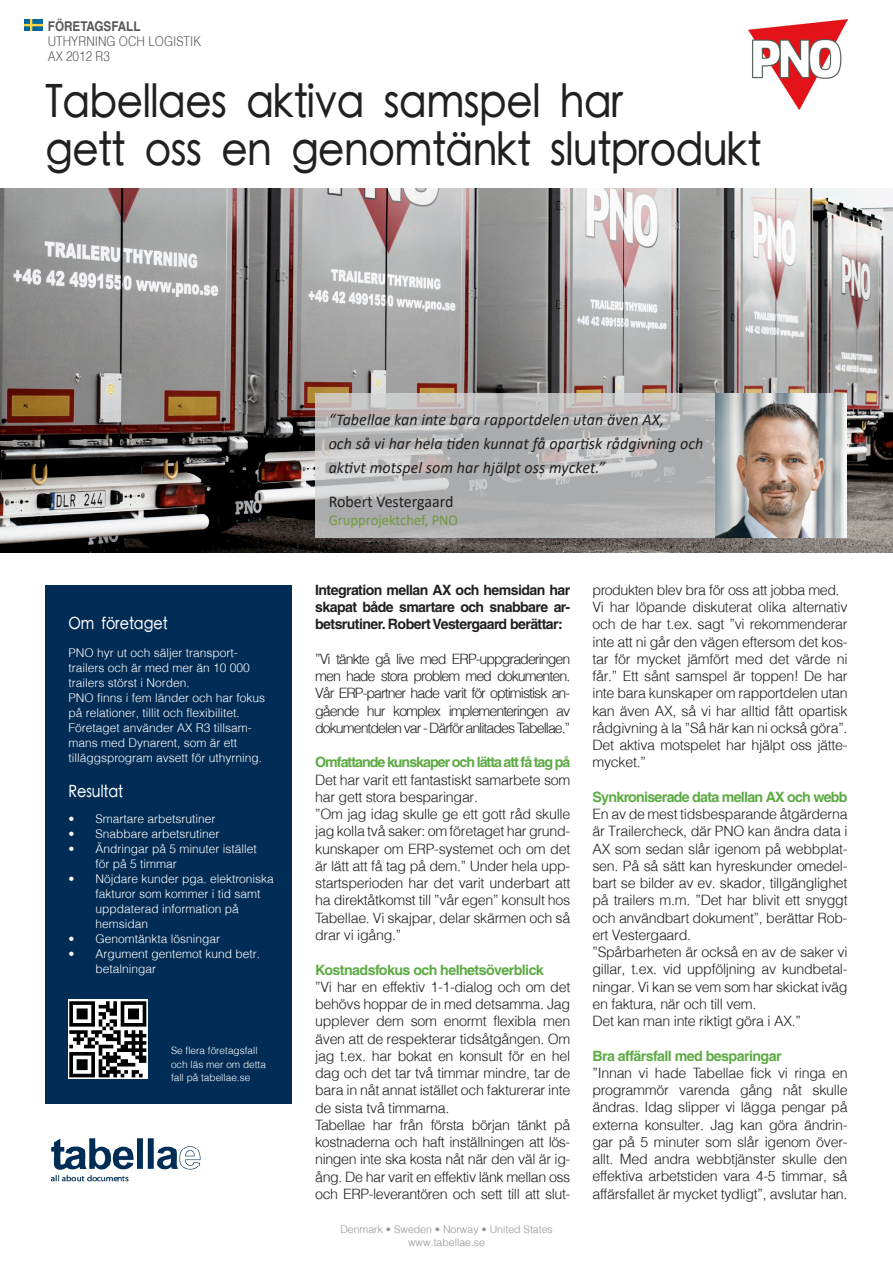
<style>
.page{position:relative;width:893px;height:1263px;background:#fff}
.page>*{position:absolute;margin:0;border:0;box-sizing:border-box;transform-origin:0 0}
.t1{font:500 45px "ST Heiti K";letter-spacing:-.01em;color:#231f20;scale:.9 1}
.t2{font:18px "Minion Pro";color:#231f20}
.t3{font:italic 16.5px/24px "Calibri";letter-spacing:.005em;color:#231f20}
.t4{font:500 16.5px "ST Heiti K";color:#fff;scale:.87 1}
.t5{font:16.5px "Calibri";color:#231f20}
.t6{font:15px "Calibri";color:#709a3e}
.t7{font:300 14.25px/17.2px "Helv";letter-spacing:-.02em;color:#231f20;text-align:justify}
.t8{font:700 14.25px/17.2px "Helvetica";letter-spacing:-.04em;color:#231f20;text-align:justify}
.t9{font:700 14.25px "Helvetica";letter-spacing:-.05em;color:#5eab45}
.t10{font:700 14.25px "Helvetica";letter-spacing:-.07em;color:#5eab45}
.t11{font:300 13.5px "Helv";color:#57585a;scale:.87 1}
.t12{font:700 13.5px "Helvetica";color:#57585a;scale:.87 1}
.t13{font:300 12px/15px "Helv";color:#fff}
.t14{font:300 10.5px "Helv";color:#939598}
.t15{font:300 10.05px/13.5px "Helv";color:#fff}
</style>
<div class="page">
<img style="left:0;top:188px;width:893px;height:365px">
<div style="left:45px;top:585px;width:247px;height:518px;background:#002c55"></div>
<svg style="left:315px;top:393px;width:401px;height:145px;background:#b8b8b8"></svg>
<img style="left:716px;top:393px;width:131px;height:145px">
<img style="left:51px;top:1138px;width:150px;height:32px">
<img style="left:50px;top:1175px;width:79px;height:7px">
<img style="left:25px;top:20px;width:17px;height:10px">
<img style="left:748px;top:19px;width:100px;height:90px">
<img style="left:69px;top:1000px;width:79px;height:79px">
<p class="t12" style="left:48px;top:18px;width:108px">FÖRETAGSFALL</p>
<p class="t11" style="left:48px;top:32px;width:178px">UTHYRNING OCH LOGISTIK</p>
<p class="t11" style="left:48px;top:47px;width:73px">AX 2012 R3</p>
<p class="t1" style="left:45px;top:78px;width:644px">Tabellaes aktiva samspel har</p>
<p class="t1" style="left:45px;top:126px;width:797px">gett oss en genomtänkt slutprodukt</p>
<p class="t2" style="left:45px;top:580px;width:6px">.</p>
<p class="t4" style="left:68px;top:615px;width:116px">Om företaget</p>
<p class="t13" style="left:68px;top:645px;width:183px">PNO hyr ut och säljer transport&shy;trailers och är med mer än 10 000 trailers störst i Norden.</p>
<p class="t13" style="left:68px;top:690px;width:198px">PNO finns i fem länder och har fokus på relationer, tillit och flexibilitet.</p>
<p class="t13" style="left:68px;top:720px;width:195px">Företaget använder AX R3 tillsam&shy;mans med Dynarent, som är ett tilläggsprogram avsett för uthyrning.</p>
<p class="t4" style="left:68px;top:783px;width:64px">Resultat</p>
<p class="t13" style="left:68px;top:811px;width:149px">• Smartare arbetsrutiner</p>
<p class="t13" style="left:68px;top:826px;width:153px">• Snabbare arbetsrutiner</p>
<p class="t13" style="left:95px;top:841px;width:163px;text-indent:-27px">• Ändringar på 5 minuter istället för på 5 timmar</p>
<p class="t13" style="left:95px;top:871px;width:180px;text-indent:-27px">• Nöjdare kunder pga. elektroniska fakturor som kommer i tid samt uppdaterad information på hemsidan</p>
<p class="t13" style="left:68px;top:931px;width:153px">• Genomtänkta lösningar</p>
<p class="t13" style="left:95px;top:946px;width:166px;text-indent:-27px">• Argument gentemot kund betr. betalningar</p>
<p class="t15" style="left:171px;top:1043px;width:96px">Se flera företagsfall och läs mer om detta fall på tabellae.se</p>
<p class="t3" style="left:329px;top:406px;width:376px">“Tabellae kan inte bara rapportdelen utan även AX,<br>och så vi har hela tiden kunnat få opartisk rådgivning och aktivt motspel som har hjälpt oss mycket.”</p>
<p class="t5" style="left:329px;top:490px;width:126px">Robert Vestergaard</p>
<p class="t6" style="left:329px;top:510px;width:131px">Grupprojektchef, PNO</p>
<p class="t8" style="left:315px;top:581px;width:257px">Integration mellan AX och hemsidan har skapat både smartare och snabbare ar&shy;betsrutiner. Robert Vestergaard berättar:</p>
<p class="t7" style="left:315px;top:650px;width:257px">”Vi tänkte gå live med ERP-uppgraderingen men hade stora problem med dokumenten.<br>Vår ERP-partner hade varit för optimistisk an&shy;gående hur komplex implementeringen av dokumentdelen var - Därför anlitades Tabellae.”</p>
<p class="t10" style="left:315px;top:754px;width:257px">Omfattande kunskaper och lätta att få tag på</p>
<p class="t7" style="left:315px;top:771px;width:257px">Det har varit ett fantastiskt samarbete som har gett stora besparingar.</p>
<p class="t7" style="left:315px;top:805px;width:257px">”Om jag idag skulle ge ett gott råd skulle jag kolla två saker: om företaget har grund&shy;kunskaper om ERP-systemet och om det är lätt att få tag på dem.” Under hela upp&shy;startsperioden har det varit underbart att ha direktåtkomst till ”vår egen” konsult hos Tabellae. Vi skajpar, delar skärmen och så drar vi igång.”</p>
<p class="t9" style="left:315px;top:961px;width:230px">Kostnadsfokus och helhetsöverblick</p>
<p class="t7" style="left:315px;top:978px;width:257px">”Vi har en effektiv 1-1-dialog och om det behövs hoppar de in med detsamma. Jag upplever dem som enormt flexibla men även att de respekterar tidsåtgången. Om jag t.ex. har bokat en konsult för en hel dag och det tar två timmar mindre, tar de bara in nåt annat istället och fakturerar inte de sista två timmarna.</p>
<p class="t7" style="left:315px;top:1116px;width:257px">Tabellae har från första början tänkt på kostnaderna och haft inställningen att lös&shy;ningen inte ska kosta nåt när den väl är ig&shy;ång. De har varit en effektiv länk mellan oss och ERP-leverantören och sett till att slut-</p>
<p class="t14" style="left:340px;top:1222px;width:214px">Denmark • Sweden • Norway • United States</p>
<p class="t14" style="left:408px;top:1236px;width:79px">www.tabellae.se</p>
<p class="t7" style="left:592px;top:581px;width:249px">produkten blev bra för oss att jobba med.</p>
<p class="t7" style="left:592px;top:598px;width:257px">Vi har löpande diskuterat olika alternativ och de har t.ex. sagt ”vi rekommenderar inte att ni går den vägen eftersom det kos&shy;tar för mycket jämfört med det värde ni får.” Ett sånt samspel är toppen! De har inte bara kunskaper om rapportdelen utan kan även AX, så vi har alltid fått opartisk rådgivning à la ”Så här kan ni också göra”.<br>Det aktiva motspelet har hjälpt oss jätte&shy;mycket.”</p>
<p class="t9" style="left:592px;top:788px;width:257px">Synkroniserade data mellan AX och webb</p>
<p class="t7" style="left:592px;top:805px;width:257px">En av de mest tidsbesparande åtgärderna är Trailercheck, där PNO kan ändra data i AX som sedan slår igenom på webbplat&shy;sen. På så sätt kan hyreskunder omedel&shy;bart se bilder av ev. skador, tillgänglighet på trailers m.m. ”Det har blivit ett snyggt och användbart dokument”, berättar Rob&shy;ert Vestergaard.</p>
<p class="t7" style="left:592px;top:943px;width:257px">”Spårbarheten är också en av de saker vi gillar, t.ex. vid uppföljning av kundbetal&shy;ningar. Vi kan se vem som har skickat iväg en faktura, när och till vem.</p>
<p class="t7" style="left:592px;top:1012px;width:210px">Det kan man inte riktigt göra i AX.”</p>
<p class="t9" style="left:592px;top:1047px;width:191px">Bra affärsfall med besparingar</p>
<p class="t7" style="left:592px;top:1064px;width:257px">”Innan vi hade Tabellae fick vi ringa en programmör varenda gång nåt skulle ändras. Idag slipper vi lägga pengar på externa konsulter. Jag kan göra ändrin&shy;gar på 5 minuter som slår igenom över&shy;allt. Med andra webbtjänster skulle den effektiva arbetstiden vara 4-5 timmar, så affärsfallet är mycket tydligt”, avslutar han.</p>
</div>
